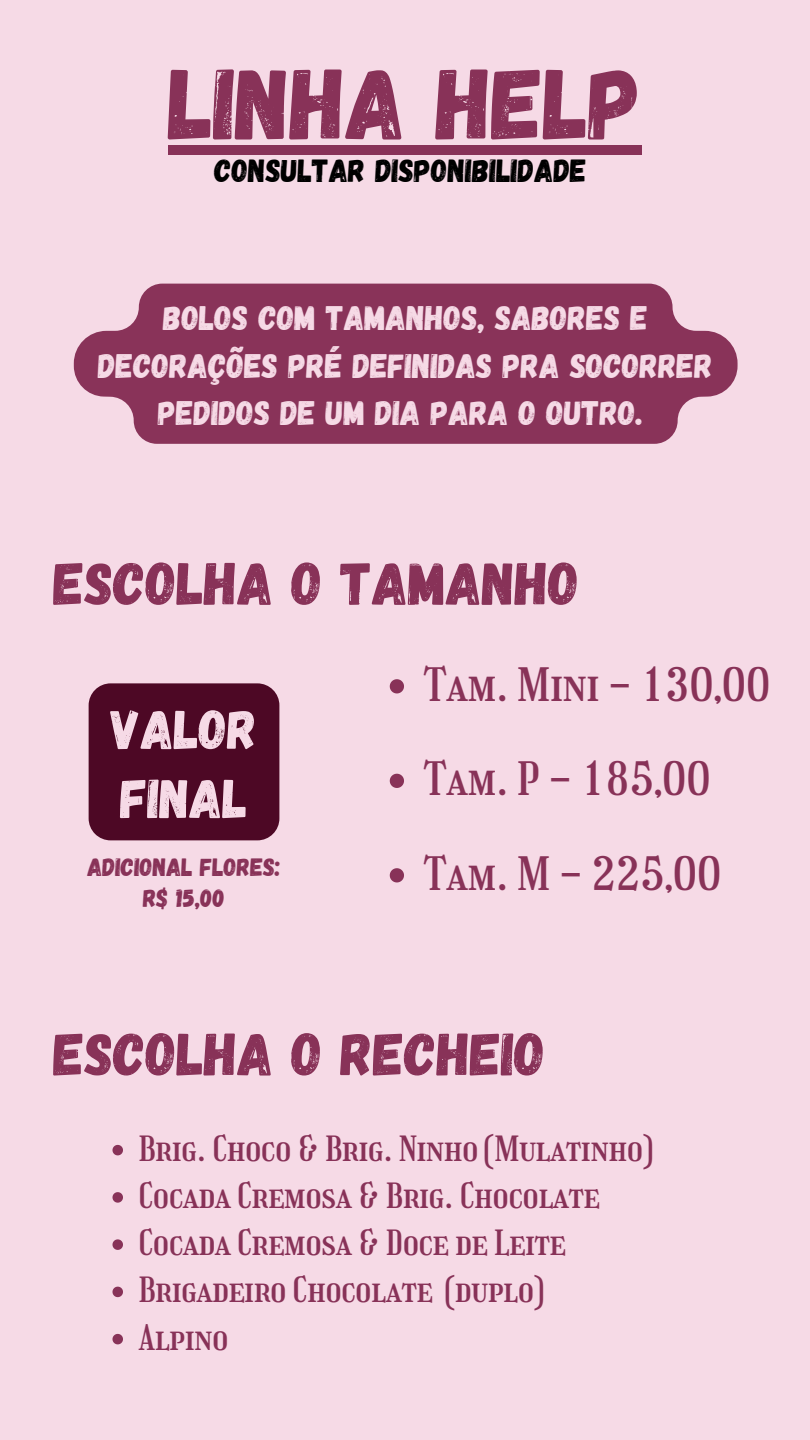
<style>
.page{position:relative;width:810px;height:1440px;background:#f6dae6}
.page>*{position:absolute;margin:0;border:0;box-sizing:border-box;transform-origin:0 0}
.t1{font:100px "Gagalin";color:#883258}
.t2{font:60px "Gagalin";color:#883258}
.t3{font:55px/69px "Gagalin";color:#f6dae6}
.t4{font:45px "Girassol";color:#883258}
.t5{font:34px "Girassol";color:#883258}
.t6{font:34px/47.2px "Gagalin";color:#f6dae6;text-align:center}
.t7{font:32px "Gagalin";color:#000}
.t8{font:25px "Gagalin";color:#883258}
</style>
<div class="page">
<div style="left:169px;top:145px;width:473px;height:9px;background:#883258"></div>
<svg style="left:390px;top:679px;width:14px;height:14px"></svg>
<svg style="left:390px;top:774px;width:14px;height:14px"></svg>
<svg style="left:390px;top:868px;width:14px;height:14px"></svg>
<div style="left:89px;top:683px;width:190px;height:157px;background:#4d0825"></div>
<svg style="left:112px;top:1145px;width:11px;height:10px"></svg>
<svg style="left:112px;top:1192px;width:11px;height:11px"></svg>
<svg style="left:112px;top:1239px;width:11px;height:11px"></svg>
<svg style="left:112px;top:1287px;width:11px;height:10px"></svg>
<svg style="left:112px;top:1334px;width:11px;height:10px"></svg>
<svg style="left:74px;top:284px;width:664px;height:160px;fill:#893359"></svg>
<h1 class="t1" style="left:169px;top:39px;width:475px">LINHA HELP</h1>
<h4 class="t7" style="left:214px;top:150px;width:374px">CONSULTAR DISPONIBILIDADE</h4>
<p class="t6" style="left:98px;top:293px;width:616px">BOLOS COM TAMANHOS, SABORES E<br>DECORAÇÕES PRÉ DEFINIDAS PRA SOCORRER<br>PEDIDOS DE UM DIA PARA O OUTRO.</p>
<p class="t2" style="left:54px;top:545px;width:527px">ESCOLHA O TAMANHO</p>
<p class="t3" style="left:111px;top:692px;width:148px">VALOR<br>FINAL</p>
<p class="t8" style="left:87px;top:851px;width:195px">ADICIONAL FLORES:</p>
<h2 class="t8" style="left:143px;top:882px;width:84px">R$ 15,00</h2>
<h4 class="t4" style="left:424px;top:658px;width:348px">Tam. Mini - 130,00</h4>
<h2 class="t4" style="left:424px;top:753px;width:289px">Tam. P - 185,00</h2>
<p class="t4" style="left:424px;top:847px;width:300px">Tam. M - 225,00</p>
<p class="t2" style="left:54px;top:1015px;width:493px">ESCOLHA O RECHEIO</p>
<p class="t5" style="left:139px;top:1129px;width:515px">Brig. Choco &amp; Brig. Ninho (Mulatinho)</p>
<p class="t5" style="left:139px;top:1176px;width:463px">Cocada Cremosa &amp; Brig. Chocolate</p>
<h2 class="t5" style="left:139px;top:1223px;width:428px">Cocada Cremosa &amp; Doce de Leite</h2>
<p class="t5" style="left:139px;top:1270px;width:406px">Brigadeiro Chocolate (duplo)</p>
<p class="t5" style="left:139px;top:1318px;width:91px">Alpino</p>
</div>
